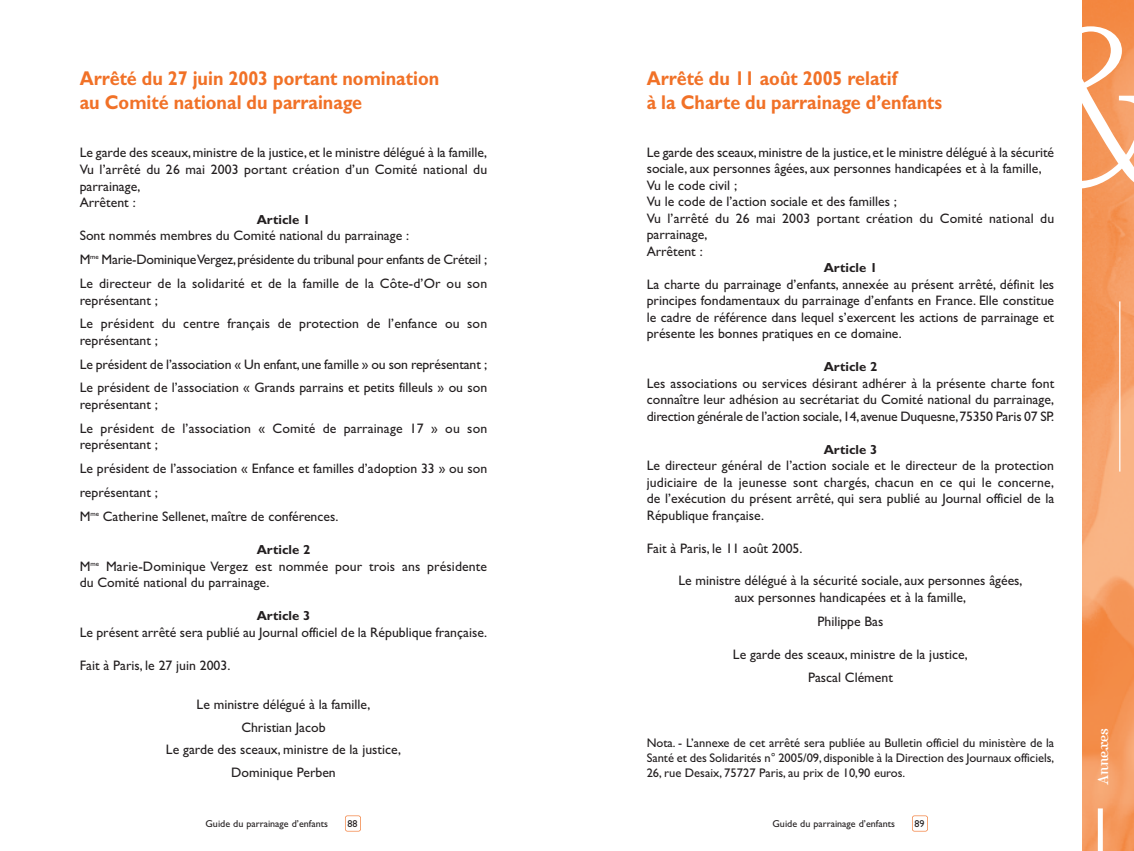
<style>
.page{position:relative;width:1134px;height:851px;background:#fff}
.page>*{position:absolute;margin:0;border:0;box-sizing:border-box;transform-origin:0 0}
.t1{font:235px "Kursivschrift Steh Har";color:#fff;scale:1.08 1}
.t2{font:700 20px/24px "Gill Sans";color:#f17127;scale:.9 1}
.t3{font:15px "Kursivschrift Stehend";color:#fff}
.t4{font:13.75px/16.5px "Gill Sans";color:#231f20}
.t5{font:700 13.12px "Gill Sans";color:#231f20}
.t6{font:12.5px/15.2px "Gill Sans";color:#231f20;text-align:justify}
.t7{font:10px "Gill Sans";color:#231f20}
</style>
<div class="page">
<div style="left:912px;top:815px;width:16px;height:16px;border:1px solid #f17127;border-radius:2px"></div>
<img style="left:1082px;top:0;width:52px;height:850px">
<hr style="left:1119px;top:301px;width:1px;height:170px;background:#fff">
<div style="left:1098px;top:808px;width:5px;height:42px;background:#fff"></div>
<div style="left:345px;top:815px;width:16px;height:16px;border:1px solid #f17127;border-radius:2px"></div>
<h2 class="t2" style="left:80px;top:67px;width:401px">Arrêté du 27 juin 2003 portant nomination au Comité national du parrainage</h2>
<p class="t4" style="left:80px;top:144px;width:409px">Le garde des sceaux,ministre de la justice,et le ministre délégué à la famille, Vu l’arrêté du 26 mai 2003 portant création d’un Comité national du parrainage,<br>Arrêtent :</p>
<p class="t5" style="left:257px;top:214px;width:55px">Article 1</p>
<p class="t4" style="left:80px;top:224px;width:409px;line-height:23.8px">Sont nommés membres du Comité national du parrainage :<br>M<sup>me</sup> Marie-DominiqueVergez,présidente du tribunal pour enfants de Créteil ;<br>Le directeur de la solidarité et de la famille de la Côte-d’Or ou son</p>
<p class="t4" style="left:80px;top:288px;width:409px;line-height:23.8px">représentant ;<br>Le président du centre français de protection de l’enfance ou son</p>
<p class="t4" style="left:80px;top:328px;width:409px;line-height:23.8px">représentant ;<br>Le président de l’association « Un enfant,une famille » ou son représentant ;<br>Le président de l’association « Grands parrains et petits filleuls » ou son</p>
<p class="t4" style="left:80px;top:392px;width:409px;line-height:23.8px">représentant ;<br>Le président de l’association « Comité de parrainage 17 » ou son</p>
<p class="t4" style="left:80px;top:432px;width:409px;line-height:23.8px">représentant ;<br>Le président de l’association « Enfance et familles d’adoption 33 » ou son représentant ;<br>M<sup>me</sup> Catherine Sellenet, maître de conférences.</p>
<p class="t5" style="left:257px;top:544px;width:55px">Article 2</p>
<p class="t4" style="left:80px;top:557px;width:409px">M<sup>me</sup> Marie-Dominique Vergez est nommée pour trois ans présidente du Comité national du parrainage.</p>
<p class="t5" style="left:257px;top:611px;width:55px">Article 3</p>
<p class="t4" style="left:80px;top:624px;width:409px">Le présent arrêté sera publié au Journal officiel de la République française.</p>
<p class="t4" style="left:80px;top:657px;width:152px">Fait à Paris, le 27 juin 2003.</p>
<p class="t4" style="left:166px;top:693px;width:236px;line-height:22.5px;text-align:center">Le ministre délégué à la famille,<br>Christian Jacob<br>Le garde des sceaux, ministre de la justice,<br>Dominique Perben</p>
<p class="t7" style="left:206px;top:817px;width:124px">Guide du parrainage d’enfants</p>
<p class="t7" style="left:348px;top:817px;width:12px">88</p>
<h1 class="t1" style="left:1013px;top:-33px;width:156px">&amp;</h1>
<h2 class="t2" style="left:647px;top:68px;width:330px">Arrêté du 11 août 2005 relatif<br>à la Charte du parrainage d’enfants</h2>
<p class="t4" style="left:647px;top:144px;width:409px">Le garde des sceaux,ministre de la justice,et le ministre délégué à la sécurité sociale, aux personnes âgées, aux personnes handicapées et à la famille, Vu le code civil ;<br>Vu le code de l’action sociale et des familles ;<br>Vu l’arrêté du 26 mai 2003 portant création du Comité national du parrainage,<br>Arrêtent :</p>
<p class="t5" style="left:824px;top:263px;width:55px">Article 1</p>
<p class="t4" style="left:647px;top:276px;width:409px;text-align:justify">La charte du parrainage d’enfants, annexée au présent arrêté, définit les principes fondamentaux du parrainage d’enfants en France. Elle constitue le cadre de référence dans lequel s’exercent les actions de parrainage et présente les bonnes pratiques en ce domaine.</p>
<p class="t5" style="left:824px;top:362px;width:55px">Article 2</p>
<p class="t4" style="left:647px;top:374px;width:409px;text-align:justify">Les associations ou services désirant adhérer à la présente charte font connaître leur adhésion au secrétariat du Comité national du parrainage, direction générale de l’action sociale,14,avenue Duquesne,75350 Paris 07 SP.</p>
<p class="t5" style="left:824px;top:444px;width:55px">Article 3</p>
<p class="t4" style="left:647px;top:457px;width:409px;text-align:justify">Le directeur général de l’action sociale et le directeur de la protection judiciaire de la jeunesse sont chargés, chacun en ce qui le concerne, de l’exécution du présent arrêté, qui sera publié au Journal officiel de la République française.</p>
<p class="t4" style="left:647px;top:539px;width:157px">Fait à Paris, le 11 août 2005.</p>
<p class="t4" style="left:678px;top:572px;width:346px;text-align:center">Le ministre délégué à la sécurité sociale, aux personnes âgées, aux personnes handicapées et à la famille,</p>
<p class="t4" style="left:817px;top:612px;width:67px">Philippe Bas</p>
<p class="t4" style="left:733px;top:642px;width:236px;line-height:23.5px;text-align:center">Le garde des sceaux, ministre de la justice,<br>Pascal Clément</p>
<p class="t6" style="left:647px;top:734px;width:409px">Nota. - L’annexe de cet arrêté sera publiée au Bulletin officiel du ministère de la Santé et des Solidarités n° 2005/09,disponible à la Direction des Journaux officiels, 26, rue Desaix, 75727 Paris, au prix de 10,90 euros.</p>
<p class="t7" style="left:772px;top:817px;width:124px">Guide du parrainage d’enfants</p>
<p class="t7" style="left:914px;top:817px;width:12px">89</p>
<p class="t3" style="left:1094px;top:784px;width:58px;rotate:-90deg">Annexes</p>
</div>
